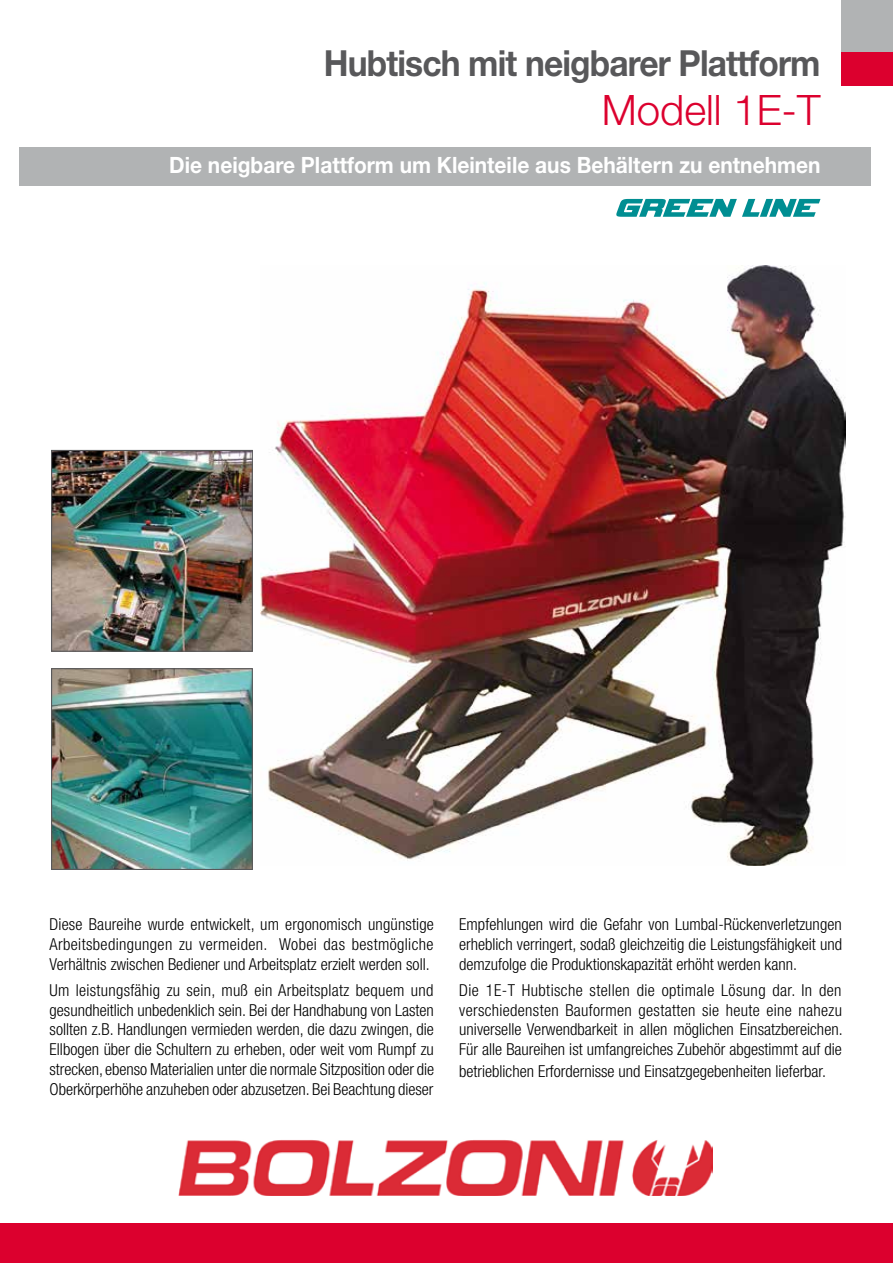
<style>
.page{position:relative;width:893px;height:1263px;background:#fff}
.page>*{position:absolute;margin:0;border:0;box-sizing:border-box;transform-origin:0 0}
.t1{font:300 42px "Helvetica Neue LT Std";color:#dc002e}
.t2{font:700 36px "Helvetica Neue LT Std";letter-spacing:-.025em;color:#58585a;scale:.93 1}
.t3{font:700 22.5px "Helvetica Neue LT Std";color:#fff;scale:.93 1}
.t4{font:300 condensed 16.5px/19.8px "Helvetica Neue LT Std";color:#000;text-align:justify}
</style>
<div class="page">
<div style="left:0;top:1224px;width:893px;height:39px;background:#dc002e"></div>
<div style="left:842px;top:51px;width:51px;height:34px;background:#dc002e"></div>
<div style="left:842px;top:0;width:51px;height:51px;background:#b1b3b4"></div>
<img style="left:53px;top:452px;width:198px;height:198px">
<div style="left:51px;top:450px;width:202px;height:202px;border:1px solid #58585a"></div>
<img style="left:53px;top:670px;width:198px;height:198px">
<div style="left:51px;top:668px;width:202px;height:202px;border:1px solid #58585a"></div>
<img style="left:179px;top:1140px;width:534px;height:55px">
<img style="left:261px;top:265px;width:584px;height:600px">
<svg style="left:616px;top:199px;width:204px;height:18px"></svg>
<div style="left:19px;top:147px;width:851px;height:38px;background:#b1b3b4"></div>
<h2 class="t2" style="left:324px;top:41px;width:535px">Hubtisch mit neigbarer Plattform</h2>
<h1 class="t1" style="left:602px;top:85px;width:220px">Modell 1E-T</h1>
<h3 class="t3" style="left:169px;top:151px;width:702px">Die neigbare Plattform um Kleinteile aus Behältern zu entnehmen</h3>
<p class="t4" style="left:50px;top:914px;width:386px">Diese Baureihe wurde entwickelt, um ergonomisch ungünstige Arbeitsbedingungen zu vermeiden. Wobei das bestmögliche Verhältnis zwischen Bediener und Arbeitsplatz erzielt werden soll.</p>
<p class="t4" style="left:50px;top:980px;width:386px">Um leistungsfähig zu sein, muß ein Arbeitsplatz bequem und gesundheitlich unbedenklich sein. Bei der Handhabung von Lasten sollten z.B. Handlungen vermieden werden, die dazu zwingen, die Ellbogen über die Schultern zu erheben, oder weit vom Rumpf zu strecken, ebenso Materialien unter die normale Sitzposition oder die Oberkörperhöhe anzuheben oder abzusetzen. Bei Beachtung dieser</p>
<p class="t4" style="left:459px;top:914px;width:384px">Empfehlungen wird die Gefahr von Lumbal-Rückenverletzungen erheblich verringert, sodaß gleichzeitig die Leistungsfähigkeit und demzufolge die Produktionskapazität erhöht werden kann.</p>
<p class="t4" style="left:459px;top:980px;width:385px">Die 1E-T Hubtische stellen die optimale Lösung dar. In den verschiedensten Bauformen gestatten sie heute eine nahezu universelle Verwendbarkeit in allen möglichen Einsatzbereichen.<br>Für alle Baureihen ist umfangreiches Zubehör abgestimmt auf die</p>
<p class="t4" style="left:459px;top:1061px;width:368px">betrieblichen Erfordernisse und Einsatzgegebenheiten lieferbar.</p>
</div>
